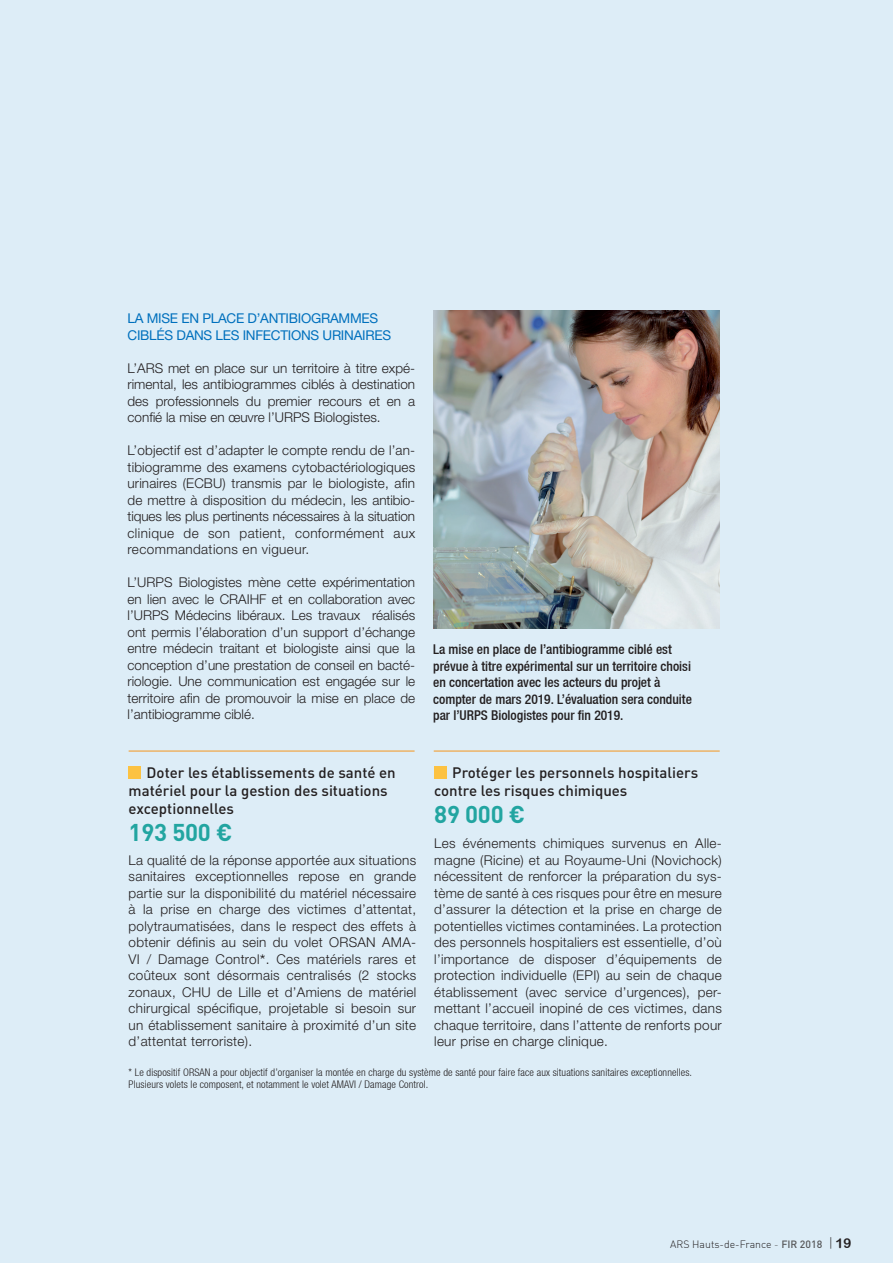
<style>
.page{position:relative;width:893px;height:1263px;background:#ddedf7}
.page>*{position:absolute;margin:0;border:0;box-sizing:border-box;transform-origin:0 0}
.t1{font:700 24px "DIN";letter-spacing:-.01em;color:#22a5a1}
.t2{font:500 15px/18px "DIN";color:#231f20}
.t3{font:300 13.5px/16.5px "Helvetica Neue LT Std";letter-spacing:.02em;color:#231f20;text-align:justify}
.t4{font:500 condensed 13.5px "Helvetica Neue LT";color:#231f20}
.t5{font:13.5px "Helvetica Neue";letter-spacing:-.02em;color:#0070bd}
.t6{font:300 condensed 10.5px/12px "Helvetica Neue LT";letter-spacing:.01em;color:#231f20}
.t7{font:300 10.5px "DIN";color:#231f20}
.s1{font-stretch:expanded}
.s2{color:#57585a}
.s3{font-weight:500;color:#57585a}
.s4{font-family:"Today Sans HEFOP";font-size:13.5px}
.s5{font-family:"Arial Rounded MT Bold";font-weight:400;font-size:13.5px}
</style>
<div class="page">
<div style="left:128px;top:765px;width:13px;height:13px;background:#fcc242"></div>
<div style="left:434px;top:765px;width:13px;height:13px;background:#fcc242"></div>
<img style="left:434px;top:310px;width:286px;height:318px">
<hr style="left:129px;top:751px;width:286px;height:1px;background:#f5961e">
<hr style="left:434px;top:751px;width:286px;height:1px;background:#f5961e">
<p class="t5" style="left:128px;top:310px;width:252px">LA MISE EN PLACE D’ANTIBIOGRAMMES</p>
<p class="t5" style="left:128px;top:327px;width:265px">CIBLÉS DANS LES INFECTIONS URINAIRES</p>
<p class="t3" style="left:128px;top:359px;width:289px">L’ARS met en place sur un territoire à titre expé&shy;rimental, les antibiogrammes ciblés à destination des professionnels du premier recours et en a confié la mise en œuvre l’URPS Biologistes.</p>
<p class="t3" style="left:128px;top:442px;width:289px">L’objectif est d’adapter le compte rendu de l’an&shy;tibiogramme des examens cytobactériologiques urinaires (ECBU) transmis par le biologiste, afin de mettre à disposition du médecin, les antibio&shy;tiques les plus pertinents nécessaires à la situation clinique de son patient, conformément aux recommandations en vigueur.</p>
<p class="t3" style="left:128px;top:574px;width:289px">L’URPS Biologistes mène cette expérimentation en lien avec le CRAIHF et en collaboration avec l’URPS Médecins libéraux. Les travaux réalisés ont permis l’élaboration d’un support d’échange entre médecin traitant et biologiste ainsi que la conception d’une prestation de conseil en bacté&shy;riologie. Une communication est engagée sur le territoire afin de promouvoir la mise en place de l’antibiogramme ciblé.</p>
<p class="t4" style="left:433px;top:641px;width:240px">La mise en place de l’antibiogramme ciblé est</p>
<p class="t4" style="left:433px;top:658px;width:259px">prévue à titre expérimental sur un territoire choisi</p>
<p class="t4" style="left:433px;top:674px;width:229px">en concertation avec les acteurs du projet à</p>
<p class="t4" style="left:433px;top:691px;width:260px">compter de mars 2019. L’évaluation sera conduite</p>
<p class="t4" style="left:433px;top:707px;width:192px">par l’URPS Biologistes pour fin 2019.</p>
<p class="t2" style="left:129px;top:763px;width:269px;text-indent:18px">Doter les établissements de santé en matériel pour la gestion des situations exceptionnelles</p>
<p class="t1" style="left:129px;top:816px;width:105px">193 500 €</p>
<p class="t3" style="left:129px;top:851px;width:289px">La qualité de la réponse apportée aux situations sanitaires exceptionnelles repose en grande partie sur la disponibilité du matériel nécessaire à la prise en charge des victimes d’attentat, polytraumatisées, dans le respect des effets à obtenir définis au sein du volet ORSAN AMA-VI / Damage Control<span class="s1">*</span>. Ces matériels rares et coûteux sont désormais centralisés (2 stocks zonaux, CHU de Lille et d’Amiens de matériel chirurgical spécifique, projetable si besoin sur un établissement sanitaire à proximité d’un site d’attentat terroriste).</p>
<p class="t2" style="left:434px;top:763px;width:265px;text-indent:18px">Protéger les personnels hospitaliers contre les risques chimiques</p>
<p class="t1" style="left:434px;top:798px;width:93px">89 000 €</p>
<p class="t3" style="left:434px;top:835px;width:289px">Les événements chimiques survenus en Alle&shy;magne (Ricine) et au Royaume-Uni (Novichock) nécessitent de renforcer la préparation du sys&shy;tème de santé à ces risques pour être en mesure d’assurer la détection et la prise en charge de potentielles victimes contaminées. La protection des personnels hospitaliers est essentielle, d’où l’importance de disposer d’équipements de protection individuelle (EPI) au sein de chaque établissement (avec service d’urgences), per&shy;mettant l’accueil inopiné de ces victimes, dans chaque territoire, dans l’attente de renforts pour leur prise en charge clinique.</p>
<p class="t6" style="left:129px;top:1066px;width:565px">* Le dispositif ORSAN a pour objectif d’organiser la montée en charge du système de santé pour faire face aux situations sanitaires exceptionnelles.<br>Plusieurs volets le composent, et notamment le volet AMAVI / Damage Control.</p>
<p class="t7" style="left:670px;top:1237px;width:183px">ARS Hauts-de-France <span class="s2">-</span> <span class="s3">FIR 2018</span> <span class="s4">|</span> <span class="s5">19</span></p>
</div>
